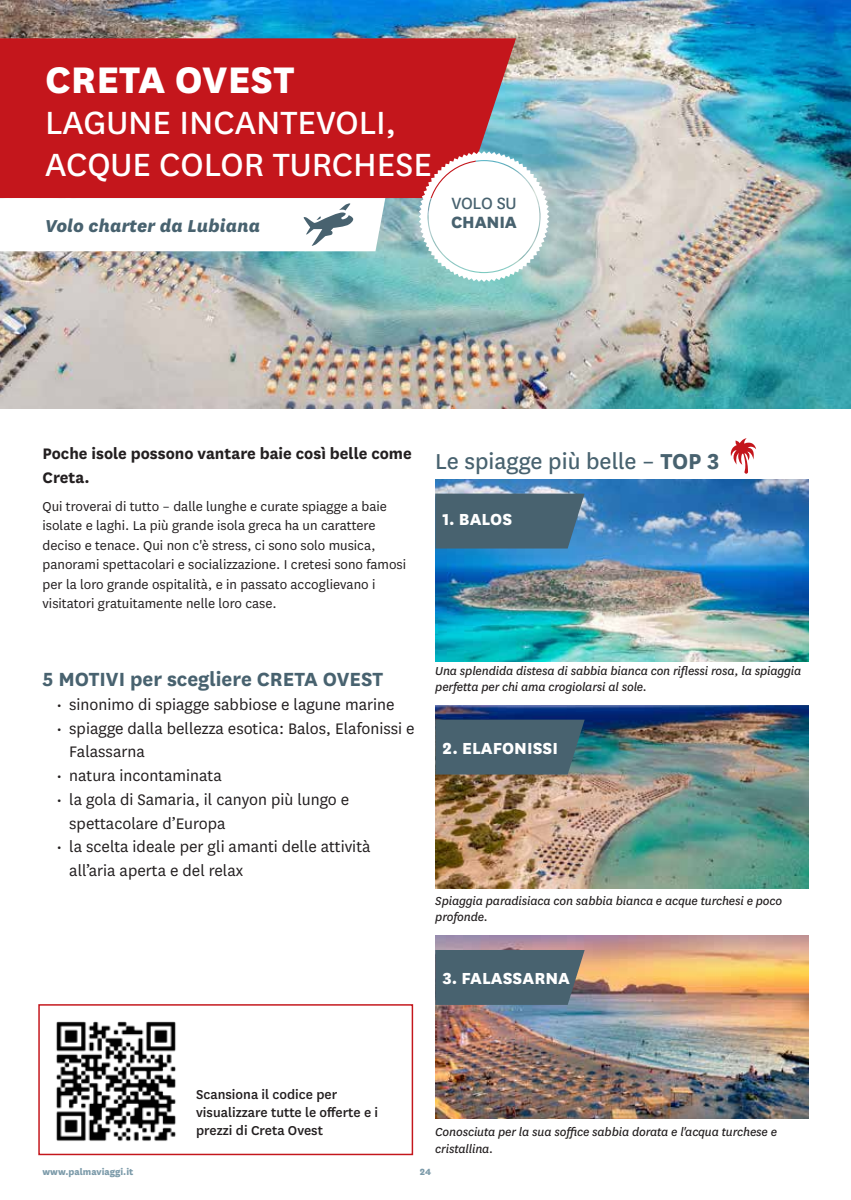
<style>
.page{position:relative;width:851px;height:1200px;background:#fff}
.page>*{position:absolute;margin:0;border:0;box-sizing:border-box;transform-origin:0 0}
.t1{font:800 43.2px "National";color:#fff}
.t2{font:37.5px/41.2px "National";color:#fff}
.t3{font:25.2px "National";color:#48626f}
.t4{font:700 22.35px "National";color:#48626f}
.t5{font:italic 800 20.1px "National";color:#48626f}
.t6{font:19.05px "National";letter-spacing:-.015em;color:#48626f}
.t7{font:800 19.05px "National";letter-spacing:-.01em;color:#48626f}
.t8{font:800 18.75px "National";color:#fff}
.t9{font:17.85px/23.7px "National";color:#231f20}
.t10{font:700 17.85px/23.7px "National";color:#231f20}
.t11{font:15px/19.5px "National";color:#231f20}
.t12{font:500 15px/18px "National";color:#231f20}
.t13{font:italic 13.5px/16.2px "National";letter-spacing:-.01em;color:#231f20}
.t14{font:800 10.5px "National";color:#7b9aa9}
.s1{font-weight:700}
</style>
<div class="page">
<img style="left:0;top:0;width:850px;height:408px">
<img style="left:435px;top:479px;width:373px;height:182px">
<img style="left:435px;top:705px;width:373px;height:182px">
<img style="left:435px;top:935px;width:373px;height:183px">
<svg style="left:435px;top:493px;width:149px;height:55px;background:#496575"></svg>
<svg style="left:435px;top:719px;width:149px;height:55px;background:#46626f"></svg>
<svg style="left:435px;top:949px;width:149px;height:55px;background:#4e6470"></svg>
<div style="left:38px;top:1003px;width:375px;height:151px;border:1px solid #c4161c"></div>
<img style="left:56px;top:1021px;width:120px;height:120px">
<div style="left:0;top:38px;width:516px;height:160px;background:#c4161c"></div>
<svg style="left:418px;top:151px;width:131px;height:131px"></svg>
<svg style="left:0;top:198px;width:385px;height:53px"></svg>
<svg style="left:730px;top:438px;width:26px;height:35px"></svg>
<h1 class="t1" style="left:45px;top:49px;width:251px">CRETA OVEST</h1>
<h2 class="t2" style="left:45px;top:100px;width:388px">LAGUNE INCANTEVOLI,<br>ACQUE COLOR TURCHESE</h2>
<p class="t6" style="left:451px;top:190px;width:67px">VOLO SU</p>
<h3 class="t5" style="left:45px;top:212px;width:217px">Volo charter da Lubiana</h3>
<p class="t7" style="left:451px;top:208px;width:67px">CHANIA</p>
<p class="t10" style="left:43px;top:440px;width:371px">Poche isole possono vantare baie così belle come<br>Creta.</p>
<p class="t11" style="left:43px;top:495px;width:365px">Qui troverai di tutto – dalle lunghe e curate spiagge a baie isolate e laghi. La più grande isola greca ha un carattere deciso e tenace. Qui non c'è stress, ci sono solo musica, panorami spettacolari e socializzazione. I cretesi sono famosi per la loro grande ospitalità, e in passato accoglievano i visitatori gratuitamente nelle loro case.</p>
<h3 class="t3" style="left:435px;top:444px;width:286px">Le spiagge più belle – <span class="s1">TOP 3</span></h3>
<p class="t8" style="left:442px;top:505px;width:71px">1. BALOS</p>
<h3 class="t4" style="left:43px;top:663px;width:342px">5 MOTIVI per scegliere CRETA OVEST</h3>
<p class="t9" style="left:57px;top:691px;width:339px">• sinonimo di spiagge sabbiose e lagune marine</p>
<p class="t9" style="left:69px;top:715px;width:347px;text-indent:-13px">• spiagge dalla bellezza esotica: Balos, Elafonissi e<br>Falassarna</p>
<p class="t9" style="left:57px;top:762px;width:166px">• natura incontaminata</p>
<p class="t9" style="left:69px;top:786px;width:281px;text-indent:-13px">• la gola di Samaria, il canyon più lungo e spettacolare d’Europa</p>
<p class="t9" style="left:69px;top:834px;width:302px;text-indent:-13px">• la scelta ideale per gli amanti delle attività all’aria aperta e del relax</p>
<p class="t13" style="left:435px;top:661px;width:367px">Una splendida distesa di sabbia bianca con riflessi rosa, la spiaggia perfetta per chi ama crogiolarsi al sole.</p>
<p class="t8" style="left:442px;top:734px;width:117px">2. ELAFONISSI</p>
<p class="t13" style="left:435px;top:891px;width:348px">Spiaggia paradisiaca con sabbia bianca e acque turchesi e poco profonde.</p>
<p class="t8" style="left:442px;top:964px;width:129px">3. FALASSARNA</p>
<p class="t12" style="left:196px;top:1083px;width:183px">Scansiona il codice per visualizzare tutte le offerte e i prezzi di Creta Ovest</p>
<p class="t13" style="left:435px;top:1123px;width:343px">Conosciuta per la sua soffice sabbia dorata e l'acqua turchese e cristallina.</p>
<p class="t14" style="left:43px;top:1164px;width:92px">www.palmaviaggi.it</p>
<p class="t14" style="left:420px;top:1164px;width:13px">24</p>
</div>
